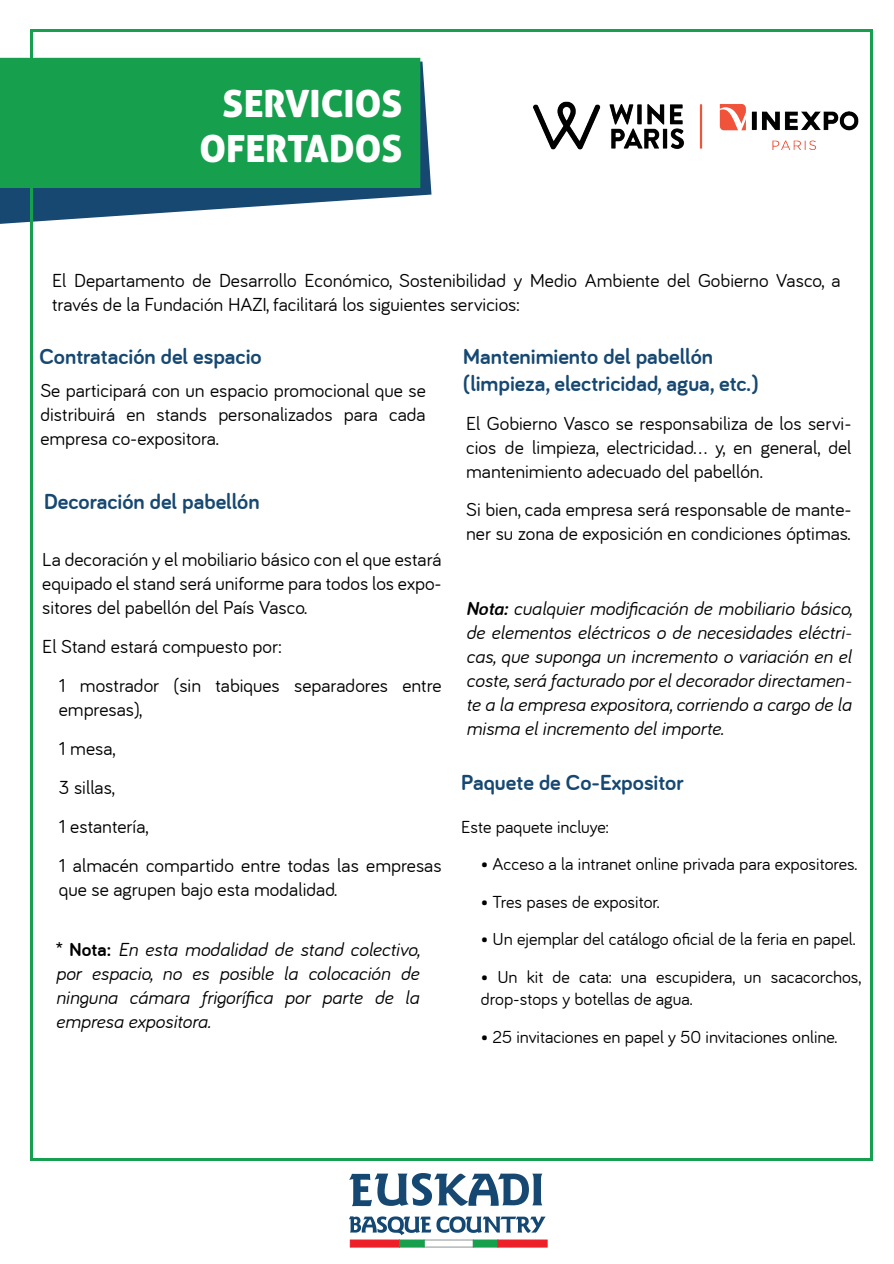
<style>
.page{position:relative;width:894px;height:1264px;background:#fff}
.page>*{position:absolute;margin:0;border:0;box-sizing:border-box;transform-origin:0 0}
.t1{font:37.5px/45px "Aller Display";color:#fff;text-align:right}
.t2{font:700 22.5px/27px "Bariol";color:#164872}
.t3{font:19.5px/24px "Bariol";color:#000001}
.t4{font:italic 19.5px/24px "Bariol";color:#000001;text-align:justify}
.t5{font:18px/22.5px "Bariol";color:#000001}
.s1{font-weight:700;font-style:normal}
.s2{font-weight:700}
</style>
<div class="page">
<svg style="left:0;top:61px;width:431px;height:163px;fill:#164872"></svg>
<hr style="left:31px;top:1158px;width:840px;height:2px;background:#169f4e">
<hr style="left:31px;top:29px;width:841px;height:2px;background:#169f4e">
<hr style="left:31px;top:29px;width:2px;height:1130px;background:#169f4e">
<hr style="left:870px;top:31px;width:2px;height:1129px;background:#169f4e">
<div style="left:0;top:58px;width:420px;height:129px;background:#16a04e"></div>
<svg style="left:349px;top:1216px;width:198px;height:30px"></svg>
<svg style="left:349px;top:1173px;width:193px;height:32px"></svg>
<img style="left:533px;top:101px;width:326px;height:49px">
<h1 class="t1" style="left:199px;top:80px;width:204px">SERVICIOS<br>OFERTADOS</h1>
<p class="t3" style="left:52px;top:268px;width:789px">El Departamento de Desarrollo Económico, Sostenibilidad y Medio Ambiente del Gobierno Vasco, a través de la Fundación HAZI, facilitará los siguientes servicios:</p>
<p class="t2" style="left:463px;top:343px;width:296px">Mantenimiento del pabellón (limpieza, electricidad, agua, etc.)</p>
<p class="t2" style="left:40px;top:343px;width:223px">Contratación del espacio</p>
<p class="t3" style="left:40px;top:378px;width:387px;text-align:justify">Se participará con un espacio promocional que se distribuirá en stands personalizados para cada empresa co-expositora.</p>
<p class="t3" style="left:466px;top:411px;width:387px;text-align:justify">El Gobierno Vasco se responsabiliza de los servi&shy;cios de limpieza, electricidad… y, en general, del mantenimiento adecuado del pabellón.</p>
<p class="t3" style="left:466px;top:497px;width:387px">Si bien, cada empresa será responsable de mante&shy;ner su zona de exposición en condiciones óptimas.</p>
<p class="t2" style="left:44px;top:488px;width:217px">Decoración del pabellón</p>
<p class="t3" style="left:42px;top:547px;width:401px;text-align:justify">La decoración y el mobiliario básico con el que estará equipado el stand será uniforme para todos los expo&shy;sitores del pabellón del País Vasco.</p>
<p class="t3" style="left:59px;top:627px;width:384px;line-height:39px;text-indent:-16px">El Stand estará compuesto por:<br>1 mostrador (sin tabiques separadores entre</p>
<p class="t3" style="left:59px;top:690px;width:384px;line-height:39px">empresas),<br>1 mesa,<br>3 sillas,<br>1 estantería,<br>1 almacén compartido entre todas las empresas</p>
<p class="t3" style="left:59px;top:877px;width:280px">que se agrupen bajo esta modalidad.</p>
<p class="t4" style="left:56px;top:937px;width:365px"><span class="s1">* Nota:</span> En esta modalidad de stand colectivo, por espacio, no es posible la colocación de ninguna cámara frigorífica por parte de la empresa expositora.</p>
<p class="t4" style="left:466px;top:596px;width:387px"><span class="s2">Nota:</span> cualquier modificación de mobiliario básico, de elementos eléctricos o de necesidades eléctri&shy;cas, que suponga un incremento o variación en el coste, será facturado por el decorador directamen&shy;te a la empresa expositora, corriendo a cargo de la misma el incremento del importe.</p>
<p class="t2" style="left:461px;top:769px;width:224px">Paquete de Co-Expositor</p>
<p class="t5" style="left:461px;top:815px;width:149px">Este paquete incluye:</p>
<p class="t5" style="left:480px;top:852px;width:378px">• Acceso a la intranet online privada para expositores.</p>
<p class="t5" style="left:480px;top:890px;width:180px">• Tres pases de expositor.</p>
<p class="t5" style="left:480px;top:927px;width:376px">• Un ejemplar del catálogo oficial de la feria en papel.</p>
<p class="t5" style="left:480px;top:965px;width:382px">• Un kit de cata: una escupidera, un sacacorchos, drop-stops y botellas de agua.</p>
<p class="t5" style="left:480px;top:1025px;width:358px">• 25 invitaciones en papel y 50 invitaciones online.</p>
</div>
